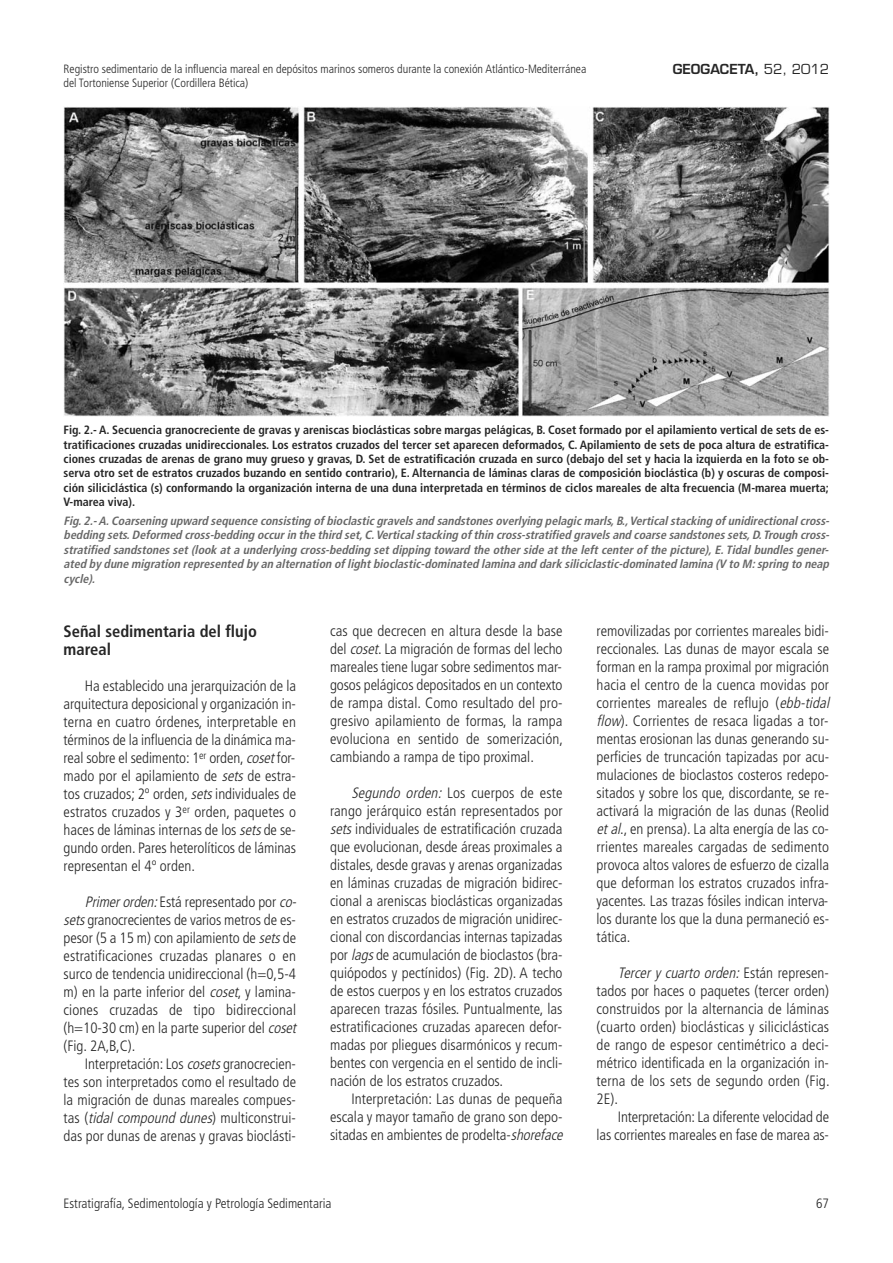
<style>
.page{position:relative;width:893px;height:1263px;background:#fff}
.page>*{position:absolute;margin:0;border:0;box-sizing:border-box;transform-origin:0 0}
.t1{font:700 condensed 16.5px/18px "Frutiger";color:#262626}
.t2{font:300 condensed 15px/18px "Frutiger";color:#262626;text-align:justify}
.t3{font:300 condensed 13.5px "Frutiger";color:#262626}
.t4{font:600 13.5px "Eurostile";color:#262626}
.t5{font:700 condensed 12px/14.4px "Frutiger";color:#262626;text-align:justify}
.t6{font:italic 700 condensed 12px/14.4px "Frutiger";color:#676767;text-align:justify}
.t7{font:300 condensed 12px "Frutiger";color:#262626}
.s1{font-weight:400}
.s2{font-style:italic}
</style>
<div class="page">
<img style="left:64px;top:107px;width:765px;height:309px">
<p class="t7" style="left:64px;top:64px;width:524px">Registro sedimentario de la influencia mareal en depósitos marinos someros durante la conexión Atlántico-Mediterránea</p>
<p class="t4" style="left:673px;top:64px;width:158px">GEOGACETA, <span class="s1">52, 2012</span></p>
<p class="t7" style="left:64px;top:78px;width:186px">del Tortoniense Superior (Cordillera Bética)</p>
<p class="t5" style="left:64px;top:424px;width:767px">Fig. 2.- A. Secuencia granocreciente de gravas y areniscas bioclásticas sobre margas pelágicas, B. Coset formado por el apilamiento vertical de sets de es&shy;tratificaciones cruzadas unidireccionales. Los estratos cruzados del tercer set aparecen deformados, C. Apilamiento de sets de poca altura de estratifica&shy;ciones cruzadas de arenas de grano muy grueso y gravas, D. Set de estratificación cruzada en surco (debajo del set y hacia la izquierda en la foto se ob&shy;serva otro set de estratos cruzados buzando en sentido contrario), E. Alternancia de láminas claras de composición bioclástica (b) y oscuras de composi&shy;ción siliciclástica (s) conformando la organización interna de una duna interpretada en términos de ciclos mareales de alta frecuencia (M-marea muerta; V-marea viva).</p>
<p class="t6" style="left:64px;top:515px;width:769px">Fig.2.-A.Coarsening upward sequence consisting of bioclastic gravels and sandstones overlying pelagic marls,B.,Verticalstacking of unidirectionalcross&shy;bedding sets.Deformed cross-bedding occurin the third set,C.Verticalstacking of thin cross-stratified gravels and coarse sandstones sets,D.Trough cross&shy;stratified sandstones set (look at a underlying cross-bedding set dipping toward the other side at the left center of the picture),E.Tidal bundles gener&shy;ated by dune migration represented by an alternation of lightbioclastic-dominated lamina and dark siliciclastic-dominated lamina (V to M:spring to neap cycle).</p>
<p class="t1" style="left:64px;top:624px;width:195px">Señal sedimentaria del flujo mareal</p>
<p class="t2" style="left:64px;top:678px;width:234px;text-indent:21px">Ha establecido una jerarquización de la arquitectura deposicional y organización in&shy;terna en cuatro órdenes, interpretable en términos de la influencia de la dinámica ma&shy;real sobre el sedimento: 1<sup>er</sup> orden, <span class="s2">coset</span>for&shy;mado por el apilamiento de <span class="s2">sets</span>de estra&shy;tos cruzados; 2º orden, <span class="s2">sets</span>individuales de estratos cruzados y 3<sup>er</sup> orden, paquetes o haces de láminas internas de los <span class="s2">sets</span>de se&shy;gundo orden. Pares heterolíticos de láminas representan el 4º orden.</p>
<p class="t2" style="left:64px;top:894px;width:237px;text-align:left;text-indent:21px"><span class="s2">Primerorden:</span>Está representado por <span class="s2">co&shy;sets</span>granocrecientes de varios metros de es&shy;pesor (5 a 15 m) con apilamiento de <span class="s2">sets</span>de estratificaciones cruzadas planares o en surco de tendencia unidireccional (h=0,5-4 m) en la parte inferior del <span class="s2">coset</span>, y lamina&shy;ciones cruzadas de tipo bidireccional (h=10-30 cm) en la parte superior del <span class="s2">coset </span>(Fig. 2A,B,C).</p>
<p class="t2" style="left:64px;top:1056px;width:234px;text-indent:21px">Interpretación: Los <span class="s2">cosets</span>granocrecien&shy;tes son interpretados como el resultado de la migración de dunas mareales compues&shy;tas (<span class="s2">tidal compound dunes</span>) multiconstrui&shy;das por dunas de arenas y gravas bioclásti-</p>
<p class="t2" style="left:330px;top:623px;width:235px">cas que decrecen en altura desde la base del <span class="s2">coset</span>. La migración de formas del lecho mareales tiene lugar sobre sedimentos mar&shy;gosos pelágicos depositados en un contexto de rampa distal. Como resultado del pro&shy;gresivo apilamiento de formas, la rampa evoluciona en sentido de somerización, cambiando a rampa de tipo proximal.</p>
<p class="t2" style="left:330px;top:785px;width:234px;text-indent:21px"><span class="s2">Segundo orden:</span> Los cuerpos de este rango jerárquico están representados por <span class="s2">sets</span>individuales de estratificación cruzada que evolucionan, desde áreas proximales a distales, desde gravas y arenas organizadas en láminas cruzadas de migración bidirec&shy;cional a areniscas bioclásticas organizadas en estratos cruzados de migración unidirec&shy;cional con discordancias internas tapizadas por <span class="s2">lags</span>de acumulación de bioclastos (bra&shy;quiópodos y pectínidos) (Fig. 2D). A techo de estos cuerpos y en los estratos cruzados aparecen trazas fósiles. Puntualmente, las estratificaciones cruzadas aparecen defor&shy;madas por pliegues disarmónicos y recum&shy;bentes con vergencia en el sentido de incli&shy;nación de los estratos cruzados.</p>
<p class="t2" style="left:330px;top:1091px;width:237px;text-align:left;text-indent:21px">Interpretación: Las dunas de pequeña escala y mayor tamaño de grano son depo&shy;sitadas en ambientes de prodelta-<span class="s2">shoreface</span></p>
<p class="t2" style="left:596px;top:623px;width:237px;text-align:left">removilizadas por corrientes mareales bidi&shy;reccionales. Las dunas de mayor escala se forman en la rampa proximal por migración hacia el centro de la cuenca movidas por corrientes mareales de reflujo (<span class="s2">ebb-tidal flow</span>). Corrientes de resaca ligadas a tor&shy;mentas erosionan las dunas generando su&shy;perficies de truncación tapizadas por acu&shy;mulaciones de bioclastos costeros redepo&shy;sitados y sobre los que, discordante, se re&shy;activará la migración de las dunas (Reolid <span class="s2">etal</span>., en prensa). La alta energía de las co&shy;rrientes mareales cargadas de sedimento provoca altos valores de esfuerzo de cizalla que deforman los estratos cruzados infra&shy;yacentes. Las trazas fósiles indican interva&shy;los durante los que la duna permaneció es&shy;tática.</p>
<p class="t2" style="left:596px;top:965px;width:235px;text-indent:21px"><span class="s2">Tercer y cuarto orden:</span> E st á n r e p r e s e n - tados por haces o paquetes (tercer orden) construidos por la alternancia de láminas (cuarto orden) bioclásticas y siliciclásticas de rango de espesor centimétrico a deci&shy;métrico identificada en la organización in&shy;terna de los sets de segundo orden (Fig.<br>2E).</p>
<p class="t2" style="left:596px;top:1109px;width:234px;text-align:right">Interpretación: La diferente velocidad de<br>las corrientes mareales en fase de marea as-</p>
<p class="t3" style="left:64px;top:1198px;width:269px">Estratigrafía, Sedimentología y Petrología Sedimentaria</p>
<p class="t3" style="left:816px;top:1198px;width:14px">67</p>
</div>
